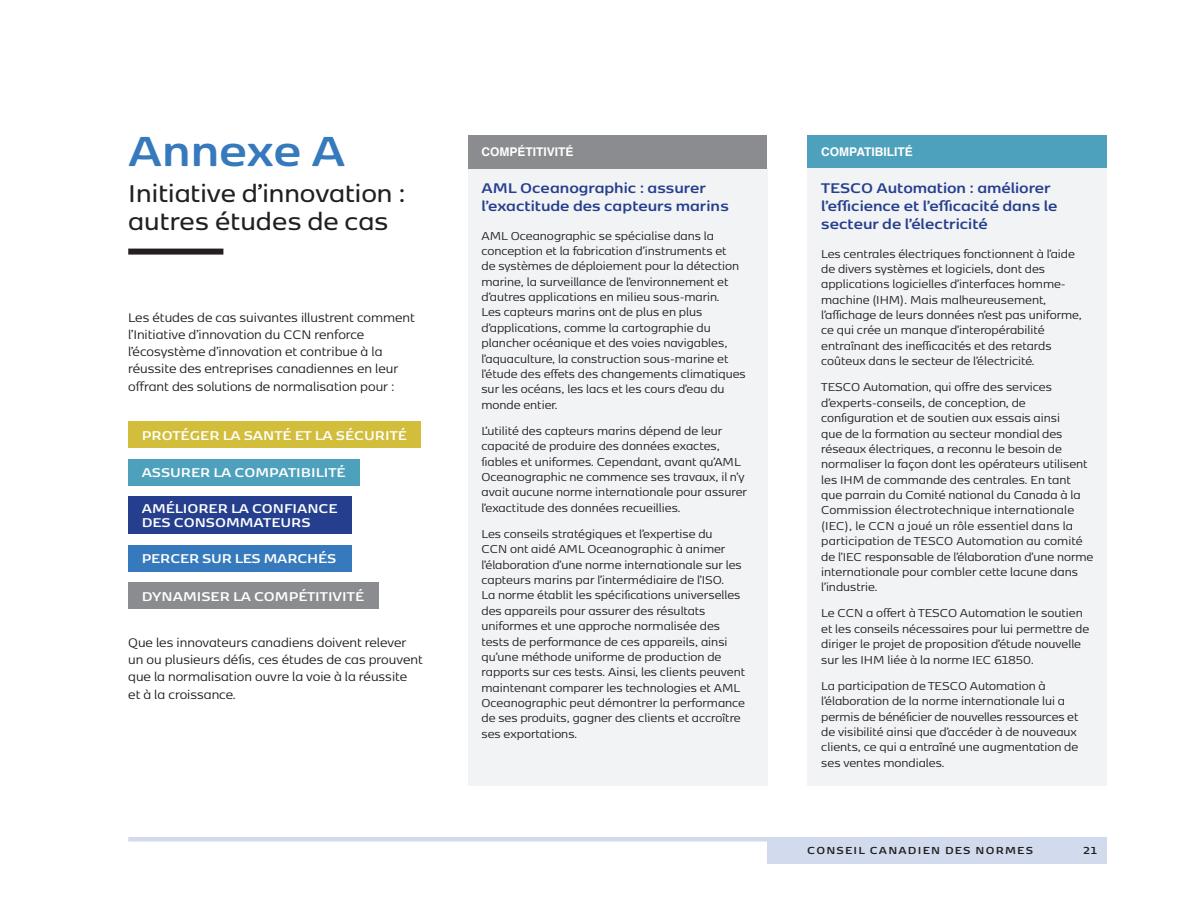
<style>
.page{position:relative;width:1188px;height:918px;background:#fff}
.page>*{position:absolute;margin:0;border:0;box-sizing:border-box;transform-origin:0 0}
.APP_sub_1_FR{font:700 49.5px "Kobenhavn Sans";letter-spacing:-.005em;color:#367abd}
.APP_sub_2_FR{font:600 28.5px/28.5px "Kobenhavn Sans";color:#231f20}
.SUB_3_FR{font:700 16.5px/18px "Kobenhavn Sans";color:#253f8e}
.TAGS_FR{font:700 15px/13.5px "Kobenhavn Sans";color:#fff}
.BODY_FR{font:14.7px/17.2px "Kobenhavn Sans";color:#231f20}
.CASE_studies_FR{font:13.5px/15.3px "Kobenhavn Sans";color:#231f20}
.t1{font:700 12px "Kobenhavn Sans";letter-spacing:.1em;color:#231f20}
.CS_legend_FR{font:700 12px "Helvetica";color:#fff}
</style>
<div class="page">
<div style="left:128px;top:837px;width:979px;height:5px;background:#d2dbee"></div>
<div style="left:1073px;top:837px;width:34px;height:27px;background:#d2dbee"></div>
<div style="left:767px;top:837px;width:306px;height:27px;background:#d2dbee"></div>
<div style="left:128px;top:421px;width:293px;height:27px;background:#d2be3a"></div>
<div style="left:128px;top:459px;width:232px;height:27px;background:#4ea1bd"></div>
<div style="left:128px;top:496px;width:224px;height:38px;background:#253f8e"></div>
<div style="left:128px;top:545px;width:224px;height:27px;background:#367abd"></div>
<div style="left:128px;top:582px;width:250px;height:27px;background:#8a8c8f"></div>
<div style="left:468px;top:169px;width:299px;height:617px;background:#f2f3f4"></div>
<div style="left:468px;top:135px;width:299px;height:34px;background:#8a8c8f"></div>
<div style="left:808px;top:135px;width:299px;height:34px;background:#4ea1bd"></div>
<div style="left:808px;top:169px;width:299px;height:617px;background:#f2f3f4"></div>
<div style="left:128px;top:249px;width:95px;height:6px;background:#231f20"></div>
<p class="APP_sub_1_FR" style="left:128px;top:115px;width:219px">Annexe A</p>
<p class="APP_sub_2_FR" style="left:128px;top:177px;width:279px">Initiative d’innovation : autres études de cas</p>
<p class="BODY_FR" style="left:128px;top:308px;width:288px">Les études de cas suivantes illustrent comment l’Initiative d’innovation du CCN renforce l’écosystème d’innovation et contribue à la réussite des entreprises canadiennes en leur offrant des solutions de normalisation pour :</p>
<p class="TAGS_FR" style="left:142px;top:427px;width:267px">PROTÉGER LA SANTÉ ET LA SÉCURITÉ</p>
<p class="TAGS_FR" style="left:142px;top:465px;width:205px">ASSURER LA COMPATIBILITÉ</p>
<p class="TAGS_FR" style="left:142px;top:501px;width:198px">AMÉLIORER LA CONFIANCE<br>DES CONSOMMATEURS</p>
<p class="TAGS_FR" style="left:142px;top:550px;width:196px">PERCER SUR LES MARCHÉS</p>
<p class="TAGS_FR" style="left:142px;top:588px;width:224px">DYNAMISER LA COMPÉTITIVITÉ</p>
<p class="BODY_FR" style="left:128px;top:633px;width:296px">Que les innovateurs canadiens doivent relever un ou plusieurs défis, ces études de cas prouvent que la normalisation ouvre la voie à la réussite et à la croissance.</p>
<p class="CS_legend_FR" style="left:482px;top:142px;width:94px">COMPÉTITIVITÉ</p>
<p class="CS_legend_FR" style="left:821px;top:142px;width:93px">COMPATIBILITÉ</p>
<p class="SUB_3_FR" style="left:821px;top:177px;width:238px">TESCO Automation : améliorer l’efficience et l’efficacité dans le secteur de l’électricité</p>
<p class="CASE_studies_FR" style="left:821px;top:245px;width:262px">Les centrales électriques fonctionnent à l’aide de divers systèmes et logiciels, dont des applications logicielles d’interfaces homme&shy;machine (IHM). Mais malheureusement, l’affichage de leurs données n’est pas uniforme, ce qui crée un manque d’interopérabilité entraînant des inefficacités et des retards coûteux dans le secteur de l’électricité.</p>
<p class="CASE_studies_FR" style="left:821px;top:379px;width:274px">TESCO Automation, qui offre des services d’experts-conseils, de conception, de configuration et de soutien aux essais ainsi<br>que de la formation au secteur mondial des réseaux électriques, a reconnu le besoin de normaliser la façon dont les opérateurs utilisent les IHM de commande des centrales. En tant que parrain du Comité national du Canada à la Commission électrotechnique internationale (IEC), le CCN a joué un rôle essentiel dans la participation de TESCO Automation au comité de l’IEC responsable de l’élaboration d’une norme internationale pour combler cette lacune dans l’industrie.</p>
<p class="CASE_studies_FR" style="left:821px;top:605px;width:270px">Le CCN a offert à TESCO Automation le soutien et les conseils nécessaires pour lui permettre de diriger le projet de proposition d’étude nouvelle sur les IHM liée à la norme IEC 61850.</p>
<p class="CASE_studies_FR" style="left:821px;top:677px;width:259px">La participation de TESCO Automation à l’élaboration de la norme internationale lui a permis de bénéficier de nouvelles ressources et de visibilité ainsi que d’accéder à de nouveaux clients, ce qui a entraîné une augmentation de ses ventes mondiales.</p>
<p class="SUB_3_FR" style="left:482px;top:177px;width:249px">AML Oceanographic : assurer l’exactitude des capteurs marins</p>
<p class="CASE_studies_FR" style="left:482px;top:227px;width:266px">AML Oceanographic se spécialise dans la conception et la fabrication d’instruments et<br>de systèmes de déploiement pour la détection marine, la surveillance de l’environnement et d’autres applications en milieu sous-marin.<br>Les capteurs marins ont de plus en plus d’applications, comme la cartographie du plancher océanique et des voies navigables, l’aquaculture, la construction sous-marine et l’étude des effets des changements climatiques sur les océans, les lacs et les cours d’eau du monde entier.</p>
<p class="CASE_studies_FR" style="left:482px;top:422px;width:267px">L’utilité des capteurs marins dépend de leur capacité de produire des données exactes, fiables et uniformes. Cependant, avant qu’AML Oceanographic ne commence ses travaux, il n’y avait aucune norme internationale pour assurer l’exactitude des données recueillies.</p>
<p class="CASE_studies_FR" style="left:482px;top:525px;width:265px">Les conseils stratégiques et l’expertise du<br>CCN ont aidé AML Oceanographic à animer l’élaboration d’une norme internationale sur les capteurs marins par l’intermédiaire de l’ISO.<br>La norme établit les spécifications universelles des appareils pour assurer des résultats uniformes et une approche normalisée des tests de performance de ces appareils, ainsi qu’une méthode uniforme de production de rapports sur ces tests. Ainsi, les clients peuvent maintenant comparer les technologies et AML Oceanographic peut démontrer la performance de ses produits, gagner des clients et accroître ses exportations.</p>
<p class="t1" style="left:807px;top:842px;width:227px">CONSEIL CANADIEN DES NORMES</p>
<p class="t1" style="left:1083px;top:842px;width:15px">21</p>
</div>
